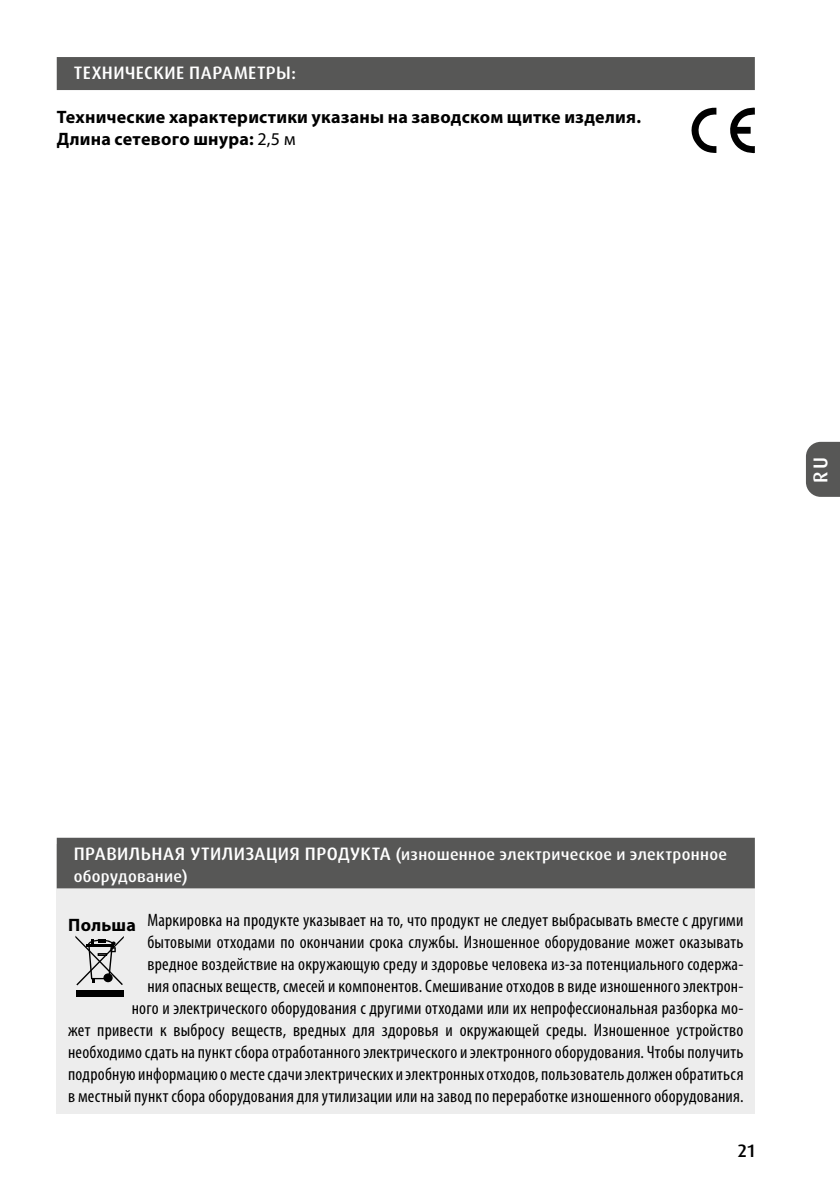
<style>
.page{position:relative;width:840px;height:1191px;background:#fff}
.page>*{position:absolute;margin:0;border:0;box-sizing:border-box;transform-origin:0 0}
.t1{font:500 20px "Dax Pro";color:#fff}
.t2{font:condensed 18px/22px "Myriad Pro";letter-spacing:.01em;color:#000;text-align:right}
.t3{font:700 18px/22px "Myriad Pro";letter-spacing:.01em;color:#000}
.t4{font:500 18px "Dax Pro";letter-spacing:.025em;color:#fff}
.t5{font:500 18px "Dax Pro";color:#000}
.t6{font:500 16px/22px "Dax Pro";letter-spacing:.02em;color:#fff}
.s1{font-weight:400}
.s2{font-size:18px}
.s3{font-weight:700;font-stretch:normal}
</style>
<div class="page">
<div style="left:57px;top:57px;width:697px;height:33px;background:#575756"></div>
<svg style="left:691px;top:108px;width:25px;height:45px"></svg>
<svg style="left:730px;top:108px;width:24px;height:45px"></svg>
<div style="left:57px;top:844px;width:697px;height:269px;background:#ededed"></div>
<div style="left:57px;top:837px;width:697px;height:51px;background:#575756"></div>
<svg style="left:75px;top:935px;width:49px;height:50px"></svg>
<div style="left:76px;top:989px;width:47px;height:7px;background:#000"></div>
<svg style="left:806px;top:442px;width:33px;height:55px;background:#5f5f5e"></svg>
<p class="t4" style="left:74px;top:61px;width:223px">ТЕХНИЧЕСКИЕ ПАРАМЕТРЫ:</p>
<p class="t3" style="left:57px;top:106px;width:585px">Технические характеристики указаны на заводском щитке изделия.<br>Длина сетевого шнура: <span class="s1">2,5 м</span></p>
<p class="t1" style="left:807px;top:483px;width:27px;rotate:-90deg">RU</p>
<p class="t6" style="left:74px;top:843px;width:654px"><span class="s2">ПРАВИЛЬНАЯ УТИЛИЗАЦИЯ ПРОДУКТА</span> (изношенное электрическое и электронное оборудование)</p>
<p class="t2" style="left:68px;top:909px;width:676px"><span class="s3">Польша</span> Маркировка на продукте указывает на то, что продукт не следует выбрасывать вместе с другими бытовыми отходами по окончании срока службы. Изношенное оборудование может оказывать<br>вредное воздействие на окружающую среду и здоровье человека из-за потенциального содержа-<br>ния опасных веществ, смесей и компонентов. Смешивание отходов в виде изношенного электрон-<br>ного и электрического оборудования с другими отходами или их непрофессиональная разборка мо-<br>жет привести к выбросу веществ, вредных для здоровья и окружающей среды. Изношенное устройство необходимо сдать на пункт сбора отработанного электрического и электронного оборудования. Чтобы получить подробную информацию о месте сдачи электрических и электронных отходов, пользователь должен обратиться в местный пункт сбора оборудования для утилизации или на завод по переработке изношенного оборудования.</p>
<p class="t5" style="left:737px;top:1139px;width:18px">21</p>
</div>
